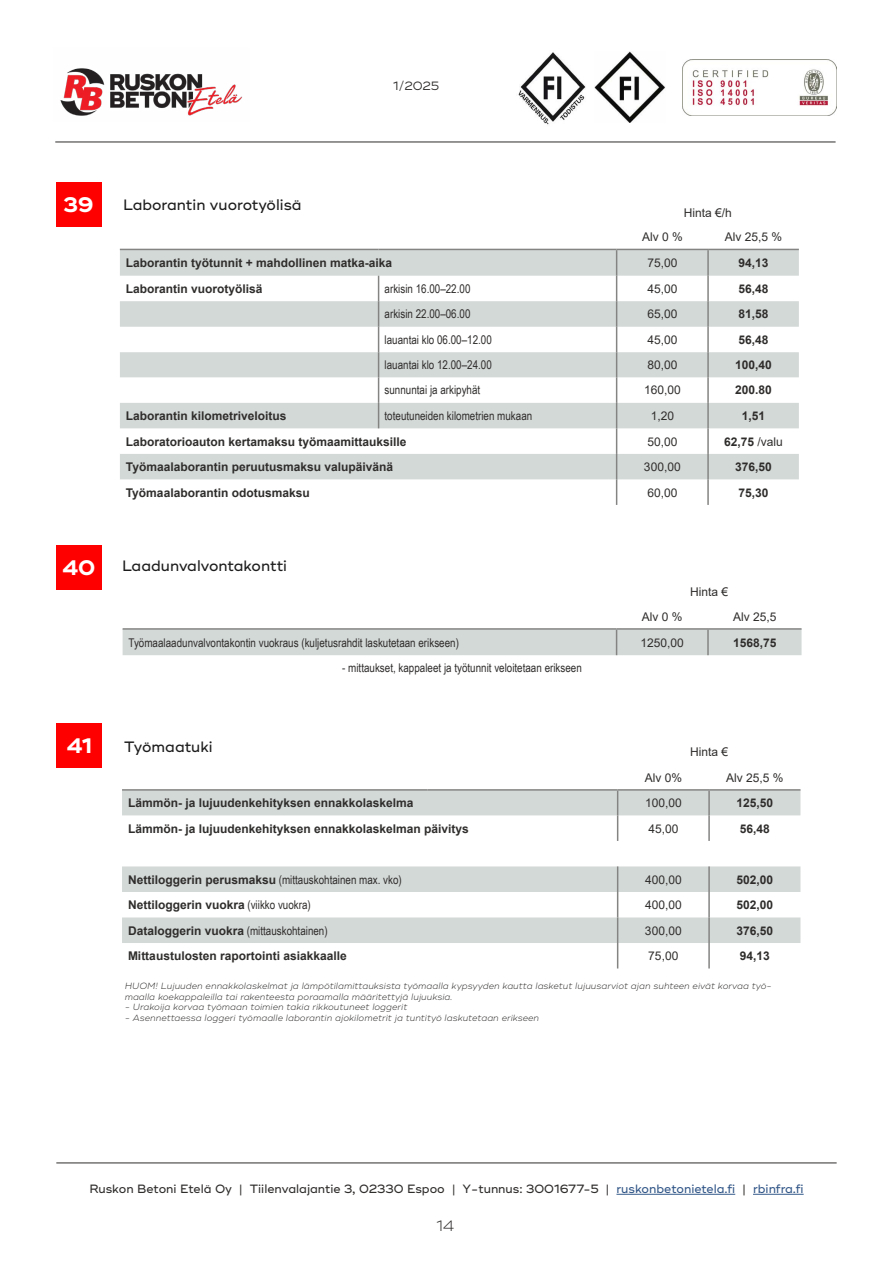
<style>
.page{position:relative;width:893px;height:1263px;background:#fff}
.page>*{position:absolute;margin:0;border:0;box-sizing:border-box;transform-origin:0 0}
.t1{font:700 21px "Ridley Grotesk";color:#fff}
.t2{font:500 15px "Ridley Grotesk";color:#1c1c1d}
.t3{font:300 15px "Ridley Grotesk";color:#2f2d2c}
.t4{font:700 12px "Arial";color:#2f2d2c}
.t5{font:12px "Arial Narrow";color:#2f2d2c}
.t6{font:12px "Arial";color:#2f2d2c}
.t7{font:500 12px "Ridley Grotesk";color:#2f2d2c}
.t8{font:12px "Ridley Grotesk";color:#2f2d2c}
.t9{font:italic 300 9px/10.8px "Ridley Grotesk";color:#2f2d2c}
.s1{font-weight:400}
.s2{font-family:"Arial";font-weight:700}
.s3{font-family:"Arial Narrow";font-weight:400}
.s4{color:#325788}
</style>
<div class="page">
<img style="left:60px;top:68px;width:182px;height:48px">
<img style="left:682px;top:60px;width:155px;height:55px">
<hr style="left:55px;top:142px;width:781px;height:1px;background:#2f2d2c">
<img style="left:518px;top:52px;width:68px;height:73px">
<img style="left:594px;top:52px;width:71px;height:71px">
<hr style="left:616px;top:1194px;width:119px;height:1px;background:#325788">
<hr style="left:753px;top:1194px;width:51px;height:1px;background:#325788">
<hr style="left:56px;top:1162px;width:781px;height:1px;background:#2f2d2c">
<div style="left:56px;top:182px;width:46px;height:45px;background:#f00"></div>
<div style="left:56px;top:545px;width:45px;height:45px;background:#f00"></div>
<hr style="left:123px;top:628px;width:494px;height:2px;background:#848583">
<hr style="left:617px;top:628px;width:91px;height:2px;background:#848583">
<hr style="left:708px;top:628px;width:93px;height:2px;background:#848583">
<div style="left:123px;top:629px;width:678px;height:26px;background:#d3d9d7"></div>
<hr style="left:707px;top:630px;width:2px;height:25px;background:#848583">
<svg style="left:122px;top:791px;width:678px;height:50px"></svg>
<hr style="left:708px;top:815px;width:2px;height:26px;background:#848583">
<hr style="left:122px;top:789px;width:305px;height:2px;background:#848583">
<hr style="left:427px;top:789px;width:191px;height:2px;background:#848583">
<hr style="left:618px;top:789px;width:91px;height:2px;background:#848583">
<hr style="left:709px;top:789px;width:91px;height:2px;background:#848583">
<div style="left:56px;top:723px;width:46px;height:44px;background:#f00"></div>
<svg style="left:122px;top:866px;width:678px;height:77px;fill:#d3d9d7"></svg>
<hr style="left:708px;top:866px;width:2px;height:26px;background:#848583">
<hr style="left:708px;top:892px;width:2px;height:25px;background:#848583">
<hr style="left:708px;top:917px;width:2px;height:26px;background:#848583">
<svg style="left:617px;top:866px;width:1px;height:102px"></svg>
<hr style="left:708px;top:943px;width:2px;height:25px;background:#848583">
<svg style="left:120px;top:250px;width:679px;height:229px;fill:#d3d9d7"></svg>
<hr style="left:120px;top:249px;width:259px;height:1px;background:#848583">
<hr style="left:379px;top:249px;width:238px;height:1px;background:#848583">
<hr style="left:617px;top:249px;width:91px;height:1px;background:#848583">
<hr style="left:708px;top:249px;width:91px;height:1px;background:#848583">
<hr style="left:707px;top:250px;width:2px;height:26px;background:#848583">
<hr style="left:707px;top:276px;width:2px;height:25px;background:#848583">
<hr style="left:707px;top:301px;width:2px;height:26px;background:#848583">
<hr style="left:707px;top:327px;width:2px;height:25px;background:#848583">
<hr style="left:707px;top:352px;width:2px;height:25px;background:#848583">
<hr style="left:707px;top:377px;width:2px;height:26px;background:#848583">
<svg style="left:378px;top:276px;width:1px;height:152px"></svg>
<hr style="left:707px;top:403px;width:2px;height:25px;background:#848583">
<hr style="left:707px;top:428px;width:2px;height:26px;background:#848583">
<hr style="left:707px;top:454px;width:2px;height:25px;background:#848583">
<svg style="left:616px;top:250px;width:1px;height:255px"></svg>
<hr style="left:707px;top:479px;width:2px;height:26px;background:#848583">
<h1 class="t1" style="left:64px;top:192px;width:31px">39</h1>
<p class="t2" style="left:123px;top:196px;width:180px">Laborantin vuorotyölisä</p>
<p class="t8" style="left:393px;top:79px;width:48px">1/2025</p>
<p class="t6" style="left:684px;top:204px;width:50px">Hinta €/h</p>
<p class="t6" style="left:642px;top:229px;width:42px">Alv 0 %</p>
<p class="t6" style="left:725px;top:229px;width:59px">Alv 25,5 %</p>
<p class="t4" style="left:126px;top:255px;width:268px">Laborantin työtunnit + mahdollinen matka-aika</p>
<p class="t6" style="left:647px;top:255px;width:32px">75,00</p>
<p class="t4" style="left:738px;top:255px;width:32px">94,13</p>
<p class="t4" style="left:126px;top:280px;width:138px">Laborantin vuorotyölisä</p>
<p class="t5" style="left:385px;top:280px;width:87px">arkisin 16.00–22.00</p>
<p class="t6" style="left:647px;top:280px;width:32px">45,00</p>
<p class="t4" style="left:738px;top:280px;width:32px">56,48</p>
<p class="t5" style="left:385px;top:305px;width:87px">arkisin 22.00–06.00</p>
<p class="t6" style="left:647px;top:306px;width:32px">65,00</p>
<p class="t4" style="left:738px;top:306px;width:32px">81,58</p>
<p class="t5" style="left:385px;top:331px;width:109px">lauantai klo 06.00–12.00</p>
<p class="t6" style="left:647px;top:331px;width:32px">45,00</p>
<p class="t4" style="left:738px;top:331px;width:32px">56,48</p>
<p class="t5" style="left:385px;top:356px;width:109px">lauantai klo 12.00–24.00</p>
<p class="t6" style="left:647px;top:357px;width:32px">80,00</p>
<p class="t4" style="left:735px;top:356px;width:38px">100,40</p>
<p class="t5" style="left:385px;top:381px;width:97px">sunnuntai ja arkipyhät</p>
<p class="t6" style="left:644px;top:382px;width:38px">160,00</p>
<p class="t4" style="left:735px;top:382px;width:38px">200.80</p>
<p class="t4" style="left:126px;top:407px;width:162px">Laborantin kilometriveloitus</p>
<p class="t5" style="left:385px;top:407px;width:149px">toteutuneiden kilometrien mukaan</p>
<p class="t6" style="left:651px;top:407px;width:25px">1,20</p>
<p class="t4" style="left:742px;top:407px;width:25px">1,51</p>
<p class="t4" style="left:126px;top:433px;width:282px">Laboratorioauton kertamaksu työmaamittauksille</p>
<p class="t6" style="left:647px;top:433px;width:32px">50,00</p>
<p class="t4" style="left:724px;top:433px;width:60px">62,75 <span class="s1">/valu</span></p>
<p class="t4" style="left:126px;top:458px;width:269px">Työmaalaborantin peruutusmaksu valupäivänä</p>
<p class="t6" style="left:644px;top:458px;width:38px">300,00</p>
<p class="t4" style="left:735px;top:458px;width:38px">376,50</p>
<p class="t4" style="left:126px;top:484px;width:185px">Työmaalaborantin odotusmaksu</p>
<p class="t6" style="left:647px;top:484px;width:32px">60,00</p>
<p class="t4" style="left:738px;top:484px;width:32px">75,30</p>
<h1 class="t1" style="left:63px;top:555px;width:34px">40</h1>
<p class="t2" style="left:122px;top:556px;width:167px">Laadunvalvontakontti</p>
<p class="t6" style="left:690px;top:584px;width:40px">Hinta €</p>
<p class="t6" style="left:642px;top:608px;width:42px">Alv 0 %</p>
<p class="t6" style="left:733px;top:608px;width:45px">Alv 25,5</p>
<p class="t5" style="left:129px;top:634px;width:332px">Työmaalaadunvalvontakontin vuokraus (kuljetusrahdit laskutetaan erikseen)</p>
<p class="t6" style="left:641px;top:634px;width:45px">1250,00</p>
<p class="t4" style="left:733px;top:634px;width:45px">1568,75</p>
<p class="t5" style="left:342px;top:659px;width:241px">- mittaukset, kappaleet ja työtunnit veloitetaan erikseen</p>
<h1 class="t1" style="left:67px;top:733px;width:27px">41</h1>
<p class="t2" style="left:124px;top:738px;width:90px">Työmaatuki</p>
<p class="t6" style="left:690px;top:743px;width:40px">Hinta €</p>
<p class="t6" style="left:645px;top:769px;width:39px">Alv 0%</p>
<p class="t6" style="left:726px;top:769px;width:59px">Alv 25,5 %</p>
<p class="t4" style="left:128px;top:794px;width:287px">Lämmön- ja lujuudenkehityksen ennakkolaskelma</p>
<p class="t6" style="left:645px;top:794px;width:38px">100,00</p>
<p class="t4" style="left:736px;top:794px;width:38px">125,50</p>
<p class="t4" style="left:128px;top:820px;width:342px">Lämmön- ja lujuudenkehityksen ennakkolaskelman päivitys</p>
<p class="t6" style="left:648px;top:820px;width:32px">45,00</p>
<p class="t4" style="left:740px;top:820px;width:32px">56,48</p>
<p class="t5" style="left:128px;top:870px;width:275px"><span class="s2">Nettiloggerin perusmaksu</span> (mittauskohtainen max. vko)</p>
<p class="t6" style="left:645px;top:871px;width:38px">400,00</p>
<p class="t4" style="left:736px;top:871px;width:38px">502,00</p>
<p class="t4" style="left:128px;top:896px;width:184px">Nettiloggerin vuokra <span class="s3">(viikko vuokra)</span></p>
<p class="t6" style="left:645px;top:897px;width:38px">400,00</p>
<p class="t4" style="left:736px;top:896px;width:38px">502,00</p>
<p class="t4" style="left:128px;top:922px;width:201px">Dataloggerin vuokra <span class="s3">(mittauskohtainen)</span></p>
<p class="t6" style="left:645px;top:922px;width:38px">300,00</p>
<p class="t4" style="left:736px;top:922px;width:38px">376,50</p>
<p class="t4" style="left:128px;top:947px;width:220px">Mittaustulosten raportointi asiakkaalle</p>
<p class="t6" style="left:648px;top:948px;width:32px">75,00</p>
<p class="t4" style="left:740px;top:947px;width:32px">94,13</p>
<p class="t9" style="left:125px;top:980px;width:649px">HUOM! Lujuuden ennakkolaskelmat ja lämpötilamittauksista työmaalla kypsyyden kautta lasketut lujuusarviot ajan suhteen eivät korvaa työ&shy;maalla koekappaleilla tai rakenteesta poraamalla määritettyjä lujuuksia.</p>
<p class="t9" style="left:125px;top:1002px;width:284px">- Urakoija korvaa työmaan toimien takia rikkoutuneet loggerit</p>
<p class="t9" style="left:125px;top:1013px;width:416px">- Asennettaessa loggeri työmaalle laborantin ajokilometrit ja tuntityö laskutetaan erikseen</p>
<p class="t7" style="left:89px;top:1182px;width:716px">Ruskon Betoni Etelä Oy | Tiilenvalajantie 3, 02330 Espoo | Y-tunnus: 3001677-5 | <span class="s4">ruskonbetonietela.fi</span> | <span class="s4">rbinfra.fi</span></p>
<p class="t3" style="left:437px;top:1217px;width:19px">14</p>
</div>
